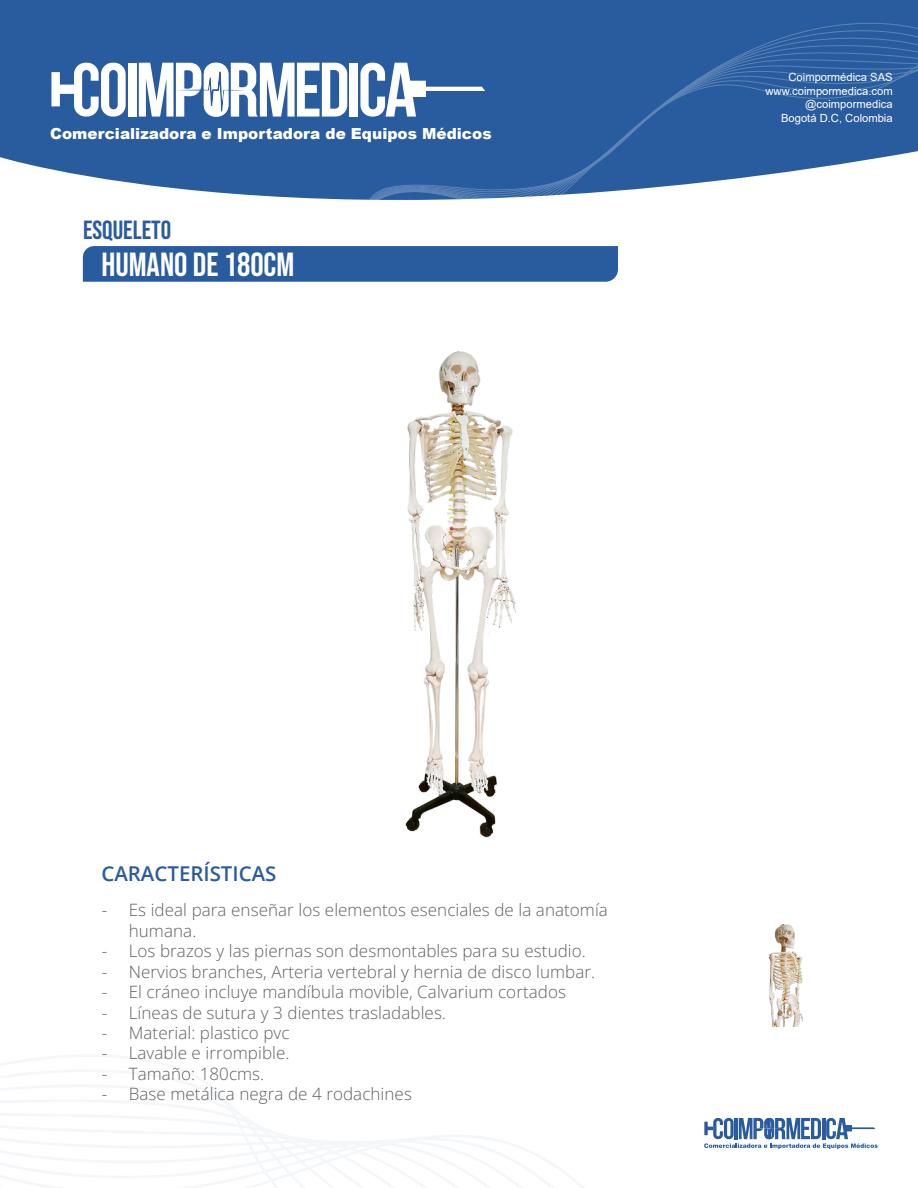
<style>
.page{position:relative;width:918px;height:1188px;background:#fff}
.page>*{position:absolute;margin:0;border:0;box-sizing:border-box;transform-origin:0 0}
.t1{font:33.3px "Bebas Neue";color:#fff}
.t2{font:26.1px "Bebas Neue";color:#295c9f}
.t3{font:600 20.4px "Open Sans";color:#295c9f}
.t4{font:16.95px/20.4px "Open Sans";letter-spacing:.005em;color:#606160}
.t5{font:900 15.3px "Arial";color:#fff}
.t6{font:11.25px/13.5px "Arial";color:#fff;text-align:right}
</style>
<div class="page">
<svg style="left:0;top:0;width:368px;height:259px;fill:#295c9f"></svg>
<svg style="left:378px;top:15px;width:540px;height:185px;background:#3f6ca8"></svg>
<svg style="left:0;top:1055px;width:844px;height:133px"></svg>
<svg style="left:51px;top:63px;width:75px;height:54px"></svg>
<div style="left:128px;top:63px;width:8px;height:54px;background:#fff"></div>
<div style="left:350px;top:63px;width:8px;height:54px;background:#fff"></div>
<svg style="left:360px;top:63px;width:125px;height:54px"></svg>
<svg style="left:139px;top:63px;width:208px;height:54px"></svg>
<svg style="left:704px;top:1118px;width:174px;height:31px"></svg>
<div style="left:83px;top:246px;width:535px;height:36px;background:#295c9f"></div>
<img style="left:769px;top:924px;width:34px;height:103px">
<img style="left:405px;top:351px;width:111px;height:487px">
<p class="t5" style="left:50px;top:122px;width:443px">Comercializadora e Importadora de Equipos Médicos</p>
<h2 class="t2" style="left:83px;top:215px;width:90px">ESQUELETO</h2>
<h1 class="t1" style="left:101px;top:246px;width:194px">HUMANO DE 180CM</h1>
<p class="t6" style="left:765px;top:71px;width:129px">Coimpormédica SAS www.coimpormedica.com @coimpormedica<br>Bogotá D.C, Colombia</p>
<p class="t3" style="left:101px;top:859px;width:177px">CARACTERÍSTICAS</p>
<p class="t4" style="left:129px;top:900px;width:481px;text-indent:-27px">- Es ideal para enseñar los elementos esenciales de la anatomía humana.</p>
<p class="t4" style="left:102px;top:941px;width:486px">- Los brazos y las piernas son desmontables para su estudio.</p>
<p class="t4" style="left:102px;top:961px;width:495px">- Nervios branches, Arteria vertebral y hernia de disco lumbar.</p>
<p class="t4" style="left:102px;top:981px;width:466px">- El cráneo incluye mandíbula movible, Calvarium cortados</p>
<p class="t4" style="left:102px;top:1002px;width:346px">- Líneas de sutura y 3 dientes trasladables.</p>
<p class="t4" style="left:102px;top:1022px;width:189px">- Material: plastico pvc</p>
<p class="t4" style="left:102px;top:1043px;width:189px">- Lavable e irrompible.</p>
<p class="t4" style="left:102px;top:1063px;width:164px">- Tamaño: 180cms.</p>
<p class="t4" style="left:102px;top:1083px;width:312px">- Base metálica negra de 4 rodachines</p>
</div>
